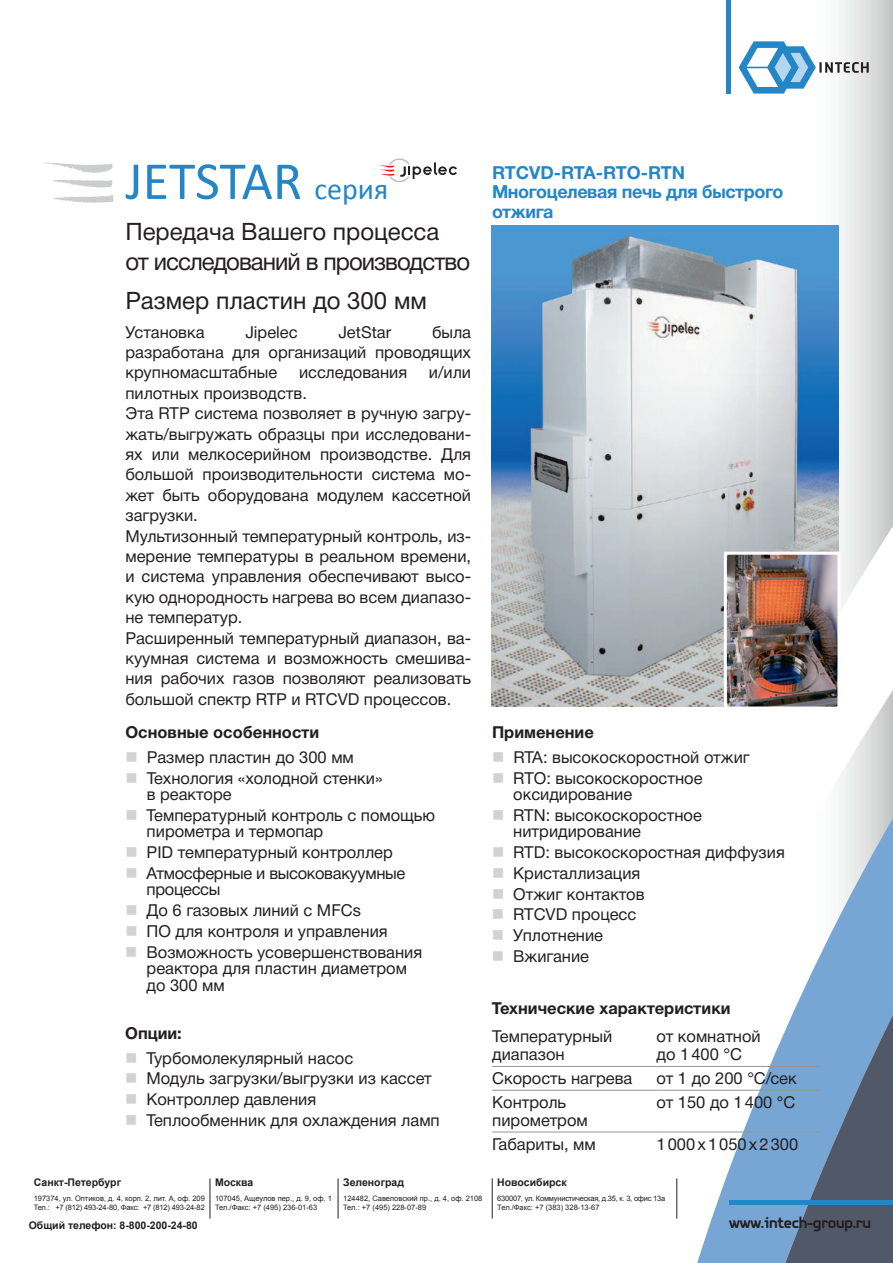
<style>
.page{position:relative;width:893px;height:1263px;background:#fff}
.page>*{position:absolute;margin:0;border:0;box-sizing:border-box;transform-origin:0 0}
.t1{font:54px "Calibri";letter-spacing:-.005em;color:#2486c7}
.t2{font:24px/29.4px "Helvetica Neue Cyr";letter-spacing:-.04em;color:#231f20}
.t3{font:24px "Helvetica Neue Cyr";color:#231f20}
.t4{font:700 18px/19.8px "Helvetica Neue Cyr";letter-spacing:-.02em;color:#2486c7}
.t5{font:16.5px/20.7px "Helvetica Neue Cyr";color:#231f20}
.t6{font:700 16.5px "Helvetica Neue Cyr";color:#231f20}
.t7{font:700 16.5px "PF Isotext Pro";letter-spacing:-.02em;color:#231f20}
.t8{font:16.5px "Helvetica Neue Cyr";letter-spacing:.125em;color:#231f20}
.t9{font:700 10.5px "Arial";color:#231f20}
.t10{font:7.5px/9px "Arial";color:#231f20}
.t11{font:7.5px/9px "Arial";letter-spacing:-.03em;color:#231f20}
.s1{font-size:30px}
</style>
<div class="page">
<div style="left:804px;top:0;width:89px;height:1263px;background:linear-gradient(to right,#fff,#cccdcd)"></div>
<svg style="left:527px;top:1089px;width:200px;height:174px"></svg>
<svg style="left:727px;top:307px;width:166px;height:956px"></svg>
<svg style="left:739px;top:41px;width:130px;height:53px"></svg>
<hr style="left:726px;top:0;width:4px;height:94px;background:#2486c7">
<hr style="left:729px;top:1201px;width:164px;height:4px;background:#2486c7">
<svg style="left:210px;top:1178px;width:1px;height:40px"></svg>
<svg style="left:338px;top:1178px;width:1px;height:40px"></svg>
<svg style="left:492px;top:1178px;width:1px;height:40px"></svg>
<svg style="left:676px;top:1178px;width:1px;height:40px"></svg>
<svg style="left:53px;top:180px;width:60px;height:23px"></svg>
<svg style="left:44px;top:162px;width:69px;height:11px"></svg>
<svg style="left:380px;top:158px;width:77px;height:24px"></svg>
<hr style="left:492px;top:1066px;width:165px;height:1px;background:#939598">
<hr style="left:657px;top:1066px;width:164px;height:1px;background:#939598">
<hr style="left:492px;top:1090px;width:165px;height:1px;background:#939598">
<hr style="left:657px;top:1090px;width:164px;height:1px;background:#939598">
<hr style="left:492px;top:1132px;width:165px;height:1px;background:#939598">
<hr style="left:657px;top:1132px;width:164px;height:1px;background:#939598">
<img style="left:492px;top:226px;width:347px;height:481px">
<img style="left:728px;top:556px;width:108px;height:149px">
<div style="left:724px;top:552px;width:116px;height:157px;border:3px solid #fff"></div>
<h1 class="t1" style="left:125px;top:147px;width:264px">JETSTAR <span class="s1">серия</span></h1>
<p class="t4" style="left:492px;top:163px;width:293px">RTCVD-RTA-RTO-RTN<br>Многоцелевая печь для быстрого отжига</p>
<h2 class="t2" style="left:125px;top:217px;width:346px">Передача Вашего процесса<br>от исследований в производство</h2>
<h2 class="t3" style="left:125px;top:287px;width:303px">Размер пластин до 300 мм</h2>
<p class="t5" style="left:125px;top:322px;width:81px">Установка</p>
<p class="t5" style="left:245px;top:322px;width:54px">Jipelec</p>
<p class="t5" style="left:338px;top:322px;width:54px">JetStar</p>
<p class="t5" style="left:125px;top:322px;width:347px;text-align:justify;text-indent:307px">была разработана для организаций проводящих крупномасштабные</p>
<p class="t5" style="left:299px;top:362px;width:110px">исследования</p>
<p class="t5" style="left:429px;top:362px;width:44px">и/или</p>
<p class="t5" style="left:125px;top:383px;width:347px">пилотных производств.<br>Эта RTP система позволяет в ручную загру&shy;жать/выгружать образцы при исследовани&shy;ях или мелкосерийном производстве. Для большой производительности система мо&shy;жет быть оборудована модулем кассетной загрузки.<br>Мультизонный температурный контроль, из&shy;мерение температуры в реальном времени, и система управления обеспечивают высо&shy;кую однородность нагрева во всем диапазо&shy;не температур.<br>Расширенный температурный диапазон, ва&shy;куумная система и возможность смешива&shy;ния рабочих газов позволяют реализовать большой спектр RTP и RTCVD процессов.</p>
<p class="t6" style="left:125px;top:723px;width:195px">Основные особенности</p>
<p class="t5" style="left:147px;top:747px;width:237px">Размер пластин до 300 мм<br>Технология «холодной стенки»</p>
<p class="t5" style="left:147px;top:784px;width:290px">в реакторе<br>Температурный контроль с помощью</p>
<p class="t5" style="left:147px;top:821px;width:260px">пирометра и термопар<br>PID температурный контроллер<br>Атмосферные и высоковакуумные</p>
<p class="t5" style="left:147px;top:879px;width:277px">процессы<br>До 6 газовых линий с MFCs<br>ПО для контроля и управления<br>Возможность усовершенствования</p>
<p class="t5" style="left:147px;top:960px;width:262px;line-height:16.5px">реактора для пластин диаметром до 300 мм</p>
<p class="t6" style="left:125px;top:1024px;width:58px">Опции:</p>
<p class="t5" style="left:146px;top:1048px;width:295px">Турбомолекулярный насос<br>Модуль загрузки/выгрузки из кассет<br>Контроллер давления<br>Теплообменник для охлаждения ламп</p>
<p class="t6" style="left:492px;top:723px;width:103px">Применение</p>
<p class="t5" style="left:513px;top:747px;width:238px">RTA: высокоскоростной отжиг<br>RTO: высокоскоростное</p>
<p class="t5" style="left:513px;top:784px;width:190px">оксидирование<br>RTN: высокоскоростное</p>
<p class="t5" style="left:513px;top:821px;width:273px">нитридирование<br>RTD: высокоскоростная диффузия<br>Кристаллизация<br>Отжиг контактов<br>RTCVD процесс<br>Уплотнение<br>Вжигание</p>
<p class="t6" style="left:492px;top:999px;width:240px">Технические характеристики</p>
<p class="t5" style="left:492px;top:1028px;width:122px;line-height:18px">Температурный диапазон</p>
<p class="t5" style="left:657px;top:1028px;width:106px;line-height:18px">от комнатной до 1400 °С</p>
<p class="t5" style="left:492px;top:1068px;width:142px">Скорость нагрева</p>
<p class="t5" style="left:657px;top:1068px;width:142px">от 1 до 200 °С/сек</p>
<p class="t5" style="left:492px;top:1093px;width:97px;line-height:18px">Контроль пирометром</p>
<p class="t5" style="left:657px;top:1092px;width:140px">от 150 до 1400 °С</p>
<p class="t5" style="left:492px;top:1134px;width:105px">Габариты, мм</p>
<p class="t8" style="left:657px;top:1135px;width:143px">1000х1050х2300</p>
<p class="t9" style="left:34px;top:1175px;width:89px">Санкт-Петербург</p>
<p class="t9" style="left:215px;top:1175px;width:40px">Москва</p>
<p class="t9" style="left:343px;top:1175px;width:62px">Зеленоград</p>
<p class="t9" style="left:497px;top:1175px;width:71px">Новосибирск</p>
<p class="t10" style="left:34px;top:1193px;width:173px">197374, ул. Оптиков, д. 4, корп. 2, лит. А, оф. 209<br>Тел.: +7 (812) 493-24-80, Факс: +7 (812) 493-24-82</p>
<p class="t10" style="left:215px;top:1193px;width:118px">107045, Ащеулов пер., д. 9, оф. 1<br>Тел./Факс: +7 (495) 236-01-63</p>
<p class="t10" style="left:343px;top:1193px;width:141px">124482, Савеловский пр., д. 4, оф. 2108<br>Тел.: +7 (495) 228-07-89</p>
<p class="t11" style="left:497px;top:1193px;width:169px">630007, ул. Коммунистическая, д.35, к. 3, офис 13а<br>Тел./Факс: +7 (383) 328-13-67</p>
<p class="t9" style="left:29px;top:1219px;width:171px">Общий телефон: 8-800-200-24-80</p>
<p class="t7" style="left:729px;top:1212px;width:143px">www.intech-group.ru</p>
</div>
